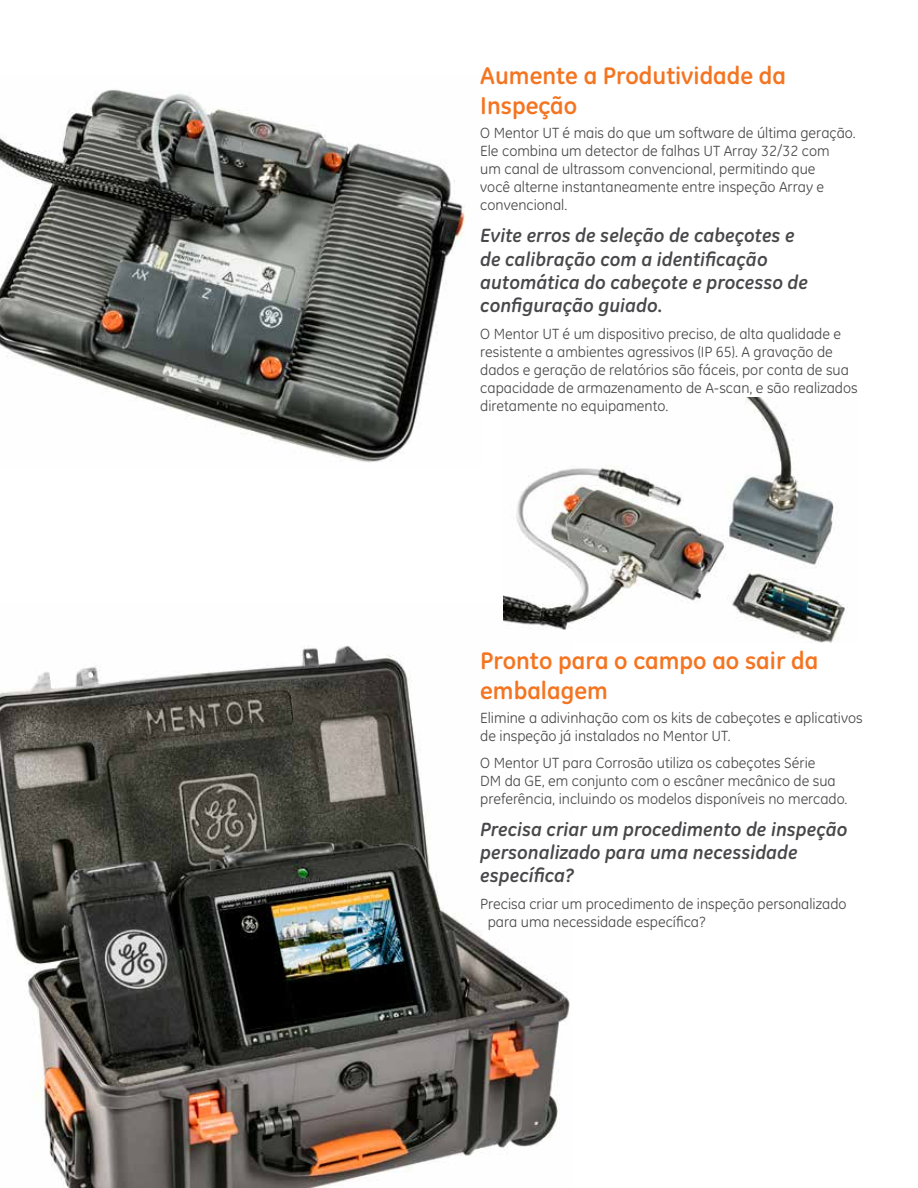
<style>
.page{position:relative;width:918px;height:1188px;background:#fff}
.page>*{position:absolute;margin:0;border:0;box-sizing:border-box;transform-origin:0 0}
.t1{font:700 24.45px/29.4px "GE Inspira";color:#f47521}
.t2{font:italic 700 19.5px/23.4px "GE Inspira";color:#48484a}
.t3{font:15px/18px "GE Inspira";color:#48484a}
</style>
<div class="page">
<img style="left:0;top:90px;width:465px;height:373px">
<img style="left:0;top:603px;width:570px;height:585px">
<img style="left:504px;top:398px;width:344px;height:245px">
<h1 class="t1" style="left:480px;top:60px;width:307px">Aumente a Produtividade da<br>Inspeção</h1>
<p class="t3" style="left:480px;top:124px;width:377px">O Mentor UT é mais do que um software de última geração.<br>Ele combina um detector de falhas UT Array 32/32 com<br>um canal de ultrassom convencional, permitindo que<br>você alterne instantaneamente entre inspeção Array e convencional.</p>
<h2 class="t2" style="left:480px;top:223px;width:329px">Evite erros de seleção de cabeçotes e de calibração com a identificação automática do cabeçote e processo de configuração guiado.</h2>
<p class="t3" style="left:480px;top:325px;width:379px">O Mentor UT é um dispositivo preciso, de alta qualidade e resistente a ambientes agressivos (IP 65). A gravação de dados e geração de relatórios são fáceis, por conta de sua capacidade de armazenamento de A-scan, e são realizados diretamente no equipamento.</p>
<h1 class="t1" style="left:480px;top:645px;width:340px">Pronto para o campo ao sair da embalagem</h1>
<p class="t3" style="left:480px;top:709px;width:384px">Elimine a adivinhação com os kits de cabeçotes e aplicativos de inspeção já instalados no Mentor UT.</p>
<p class="t3" style="left:480px;top:754px;width:369px">O Mentor UT para Corrosão utiliza os cabeçotes Série<br>DM da GE, em conjunto com o escâner mecânico de sua preferência, incluindo os modelos disponíveis no mercado.</p>
<h2 class="t2" style="left:480px;top:817px;width:369px">Precisa criar um procedimento de inspeção personalizado para uma necessidade específica?</h2>
<p class="t3" style="left:488px;top:895px;width:360px;text-indent:-8px">Precisa criar um procedimento de inspeção personalizado para uma necessidade específica?</p>
</div>
